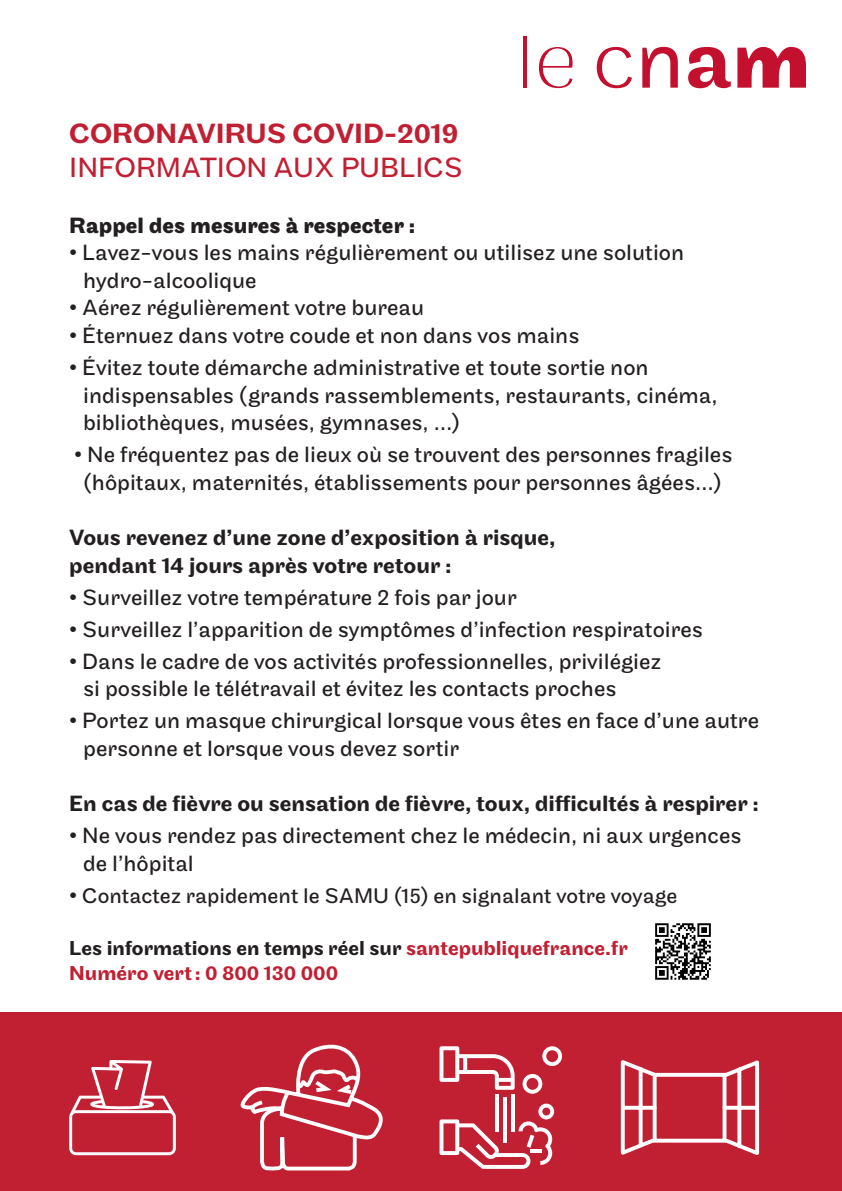
<style>
.page{position:relative;width:842px;height:1191px;background:#fff}
.page>*{position:absolute;margin:0;border:0;box-sizing:border-box;transform-origin:0 0}
.t1{font:500 29px "Maple";color:#c11f32}
.t2{font:29px "Maple";color:#c11f32}
.t3{font:23px/27.6px "Maple";color:#231f20}
.t4{font:500 23px/27.6px "Maple";color:#231f20}
.t5{font:700 23px "Maple";color:#231f20}
.t6{font:22px "Maple";color:#231f20}
.t7{font:500 21px/25.2px "Maple";color:#c11f32}
.s1{font-size:23px}
.s2{color:#231f20}
</style>
<div class="page">
<svg style="left:539px;top:47px;width:34px;height:41px"></svg>
<hr style="left:523px;top:36px;width:3px;height:52px;background:#c3102e">
<svg style="left:597px;top:47px;width:35px;height:41px"></svg>
<svg style="left:642px;top:47px;width:36px;height:41px"></svg>
<svg style="left:737px;top:47px;width:69px;height:41px"></svg>
<svg style="left:688px;top:47px;width:43px;height:41px"></svg>
<div style="left:0;top:1012px;width:842px;height:179px;background:#c11f32"></div>
<svg style="left:69px;top:1060px;width:107px;height:95px"></svg>
<svg style="left:439px;top:1046px;width:76px;height:43px"></svg>
<hr style="left:495px;top:1093px;width:4px;height:38px;background:#fff">
<hr style="left:503px;top:1097px;width:4px;height:46px;background:#fff">
<hr style="left:511px;top:1093px;width:4px;height:38px;background:#fff">
<svg style="left:522px;top:1074px;width:20px;height:19px"></svg>
<svg style="left:542px;top:1046px;width:20px;height:20px"></svg>
<svg style="left:439px;top:1103px;width:115px;height:65px"></svg>
<hr style="left:530px;top:1149px;width:12px;height:4px;background:#fff">
<svg style="left:240px;top:1044px;width:143px;height:127px"></svg>
<svg style="left:620px;top:1060px;width:140px;height:95px"></svg>
<img style="left:655px;top:923px;width:56px;height:57px">
<p class="t1" style="left:69px;top:116px;width:390px">CORONAVIRUS COVID-2019</p>
<p class="t2" style="left:69px;top:151px;width:395px">INFORMATION AUX PUBLICS</p>
<p class="t5" style="left:69px;top:212px;width:348px">Rappel des mesures à respecter :</p>
<p class="t3" style="left:83px;top:239px;width:602px;text-indent:-14px">• Lavez-vous les mains régulièrement ou utilisez une solution hydro-alcoolique</p>
<p class="t3" style="left:69px;top:295px;width:356px">• Aérez régulièrement votre bureau</p>
<p class="t3" style="left:69px;top:322px;width:512px">• Éternuez dans votre coude et non dans vos mains</p>
<p class="t3" style="left:83px;top:354px;width:636px;text-indent:-14px">• Évitez toute démarche administrative et toute sortie non indispensables (grands rassemblements, restaurants, cinéma, bibliothèques, musées, gymnases, …)</p>
<p class="t3" style="left:74px;top:441px;width:660px;text-align:center">• Ne fréquentez pas de lieux où se trouvent des personnes fragiles (hôpitaux, maternités, établissements pour personnes âgées…)</p>
<p class="t4" style="left:69px;top:524px;width:488px">Vous revenez d’une zone d’exposition à risque, pendant 14 jours après votre retour :</p>
<p class="t3" style="left:69px;top:584px;width:449px">• Surveillez votre température 2 fois par jour</p>
<p class="t3" style="left:69px;top:616px;width:635px">• Surveillez l’apparition de symptômes d’infection respiratoires</p>
<p class="t3" style="left:83px;top:648px;width:580px;text-indent:-14px">• Dans le cadre de vos activités professionnelles, privilégiez si possible le télétravail et évitez les contacts proches</p>
<p class="t3" style="left:83px;top:707px;width:677px;text-indent:-14px">• Portez un masque chirurgical lorsque vous êtes en face d’une autre personne et lorsque vous devez sortir</p>
<p class="t4" style="left:69px;top:790px;width:691px">En cas de fièvre ou sensation de fièvre, toux, difficultés à respirer :</p>
<p class="t3" style="left:83px;top:822px;width:660px;text-indent:-14px">• Ne vous rendez pas directement chez le médecin, ni aux urgences de l’hôpital</p>
<p class="t6" style="left:69px;top:883px;width:610px"><span class="s1">•</span> Contactez rapidement le SAMU (15) en signalant votre voyage</p>
<p class="t7" style="left:69px;top:935px;width:560px"><span class="s2">Les informations en temps réel sur</span> santepubliquefrance.fr<br>Numéro vert: 0 800 130 000</p>
</div>
